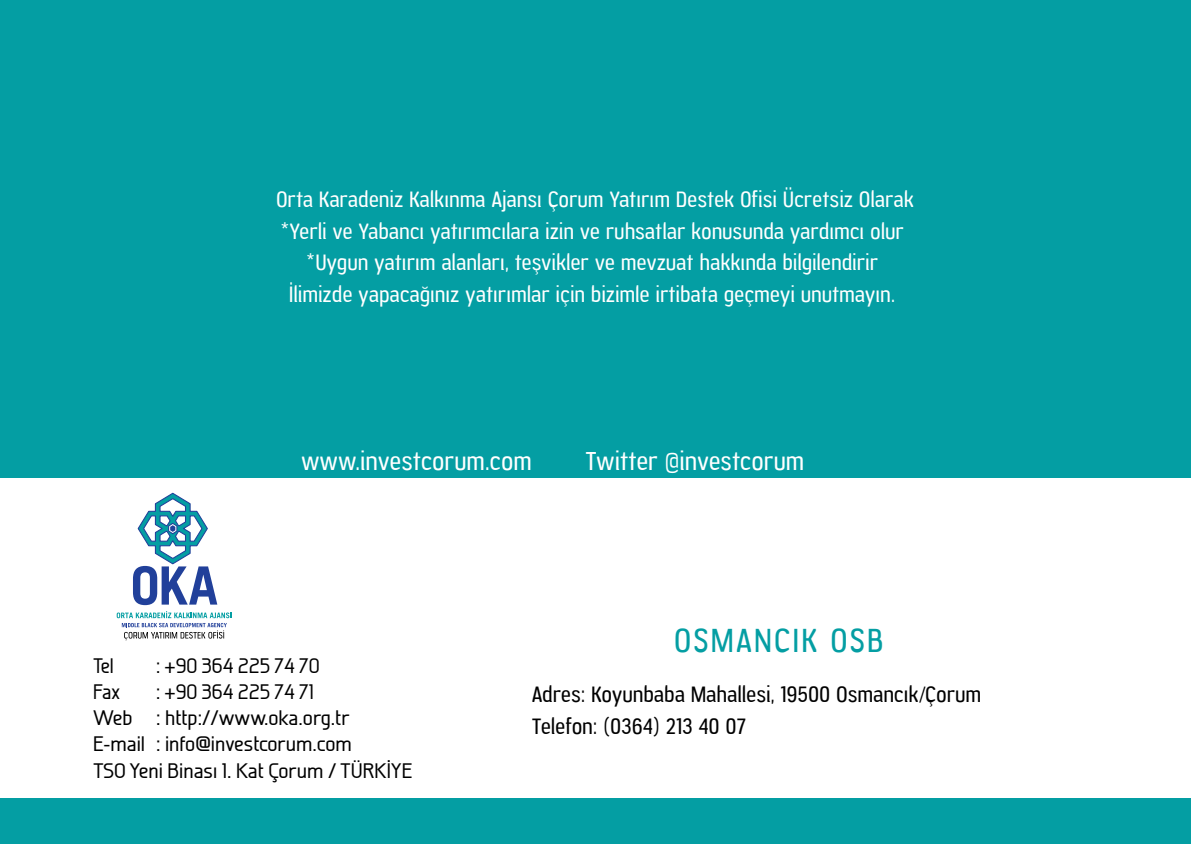
<style>
.page{position:relative;width:1191px;height:844px;background:#fff}
.page>*{position:absolute;margin:0;border:0;box-sizing:border-box;transform-origin:0 0}
.t1{font:31.5px "Jesaya Free";letter-spacing:.09em;color:#049ea3}
.t2{font:24.5px "Jesaya Free";letter-spacing:.025em;color:#fff}
.t3{font:21px/31.5px "Jesaya Free";letter-spacing:.025em;color:#fff;text-align:center}
.t4{font:500 21px/26.2px "Galette";color:#000;scale:.95 1}
.t5{font:21px/31.5px "Jesaya Free";letter-spacing:.025em;color:#000}
</style>
<div class="page">
<div style="left:0;top:0;width:1191px;height:843px;background:#049ea3"></div>
<div style="left:1px;top:478px;width:1190px;height:319px;background:#fff"></div>
<svg style="left:133px;top:492px;width:84px;height:113px"></svg>
<svg style="left:117px;top:611px;width:114px;height:29px"></svg>
<p class="t3" style="left:276px;top:184px;width:639px">Orta Karadeniz Kalkınma Ajansı Çorum Yatırım Destek Ofisi Ücretsiz Olarak *Yerli ve Yabancı yatırımcılara izin ve ruhsatlar konusunda yardımcı olur *Uygun yatırım alanları, teşvikler ve mevzuat hakkında bilgilendirir İlimizde yapacağınız yatırımlar için bizimle irtibata geçmeyi unutmayın.</p>
<p class="t2" style="left:301px;top:446px;width:231px">www.investcorum.com</p>
<p class="t2" style="left:585px;top:446px;width:220px">Twitter @investcorum</p>
<p class="t4" style="left:93px;top:651px;width:23px">Tel</p>
<p class="t4" style="left:156px;top:651px;width:174px">: +90 364 225 74 70</p>
<p class="t4" style="left:93px;top:678px;width:30px">Fax</p>
<p class="t4" style="left:93px;top:678px;width:337px;text-indent:63px">: +90 364 225 74 71<br>Web : http://www.oka.org.tr<br>E-mail : info@investcorum.com<br>TSO Yeni Binası 1. Kat Çorum / TÜRKİYE</p>
<h1 class="t1" style="left:674px;top:621px;width:210px">OSMANCIK OSB</h1>
<p class="t5" style="left:532px;top:678px;width:450px">Adres: Koyunbaba Mahallesi, 19500 Osmancık/Çorum<br>Telefon: (0364) 213 40 07</p>
</div>
